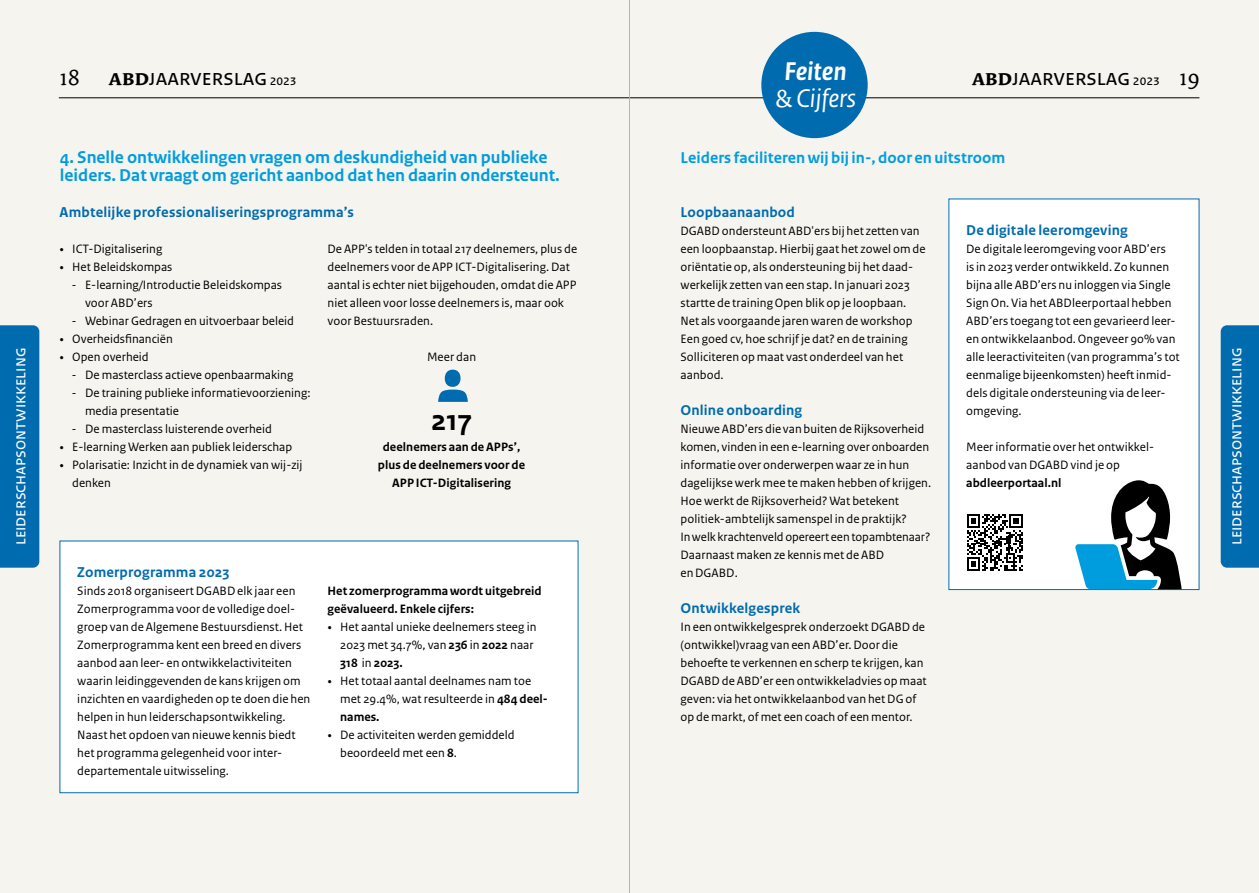
<style>
.page{position:relative;width:1259px;height:893px;background:#f5f4ef}
.page>*{position:absolute;margin:0;border:0;box-sizing:border-box;transform-origin:0 0}
.body_8_5pt{font:700 30px "Rijksoverheid Sans Text";color:#000}
.Feiten_en_Cijfers{font:italic 27px/27px "Rijksoverheid Sans Text";color:#fff;text-align:center}
.t1{font:24px "Rijksoverheid Sans Text";color:#000}
.H2_Tussenkop_12pt_zwart{font:700 18px/18px "Rijksoverheid Sans Text";color:#009dde}
.Labels{font:18px "Rijksoverheid Sans Text";color:#fff}
.body_8_5pt-2{font:700 16.5px "Rijksoverheid Sans Text";letter-spacing:.005em;color:#009dde}
.H3_Tussenkop_10pt_zwart{font:700 15px "Rijksoverheid Sans Text";letter-spacing:.01em;color:#006bae}
.body_8_5pt-3{font:700 15px "Rijksoverheid Sans Text";letter-spacing:.015em;color:#006bae}
.body_8_5pt-4{font:12.75px/18px "Rijksoverheid Sans Text";letter-spacing:.005em;color:#000}
.body_8_5pt-5{font:700 12.75px/18px "Rijksoverheid Sans Text";letter-spacing:.005em;color:#000}
.s1{font-weight:700}
.s2{font-family:"Rijksoverheid Serif";font-style:normal}
.s3{font-family:"Rijksoverheid Serif"}
.s4{font-family:"Rijksoverheid Serif";font-weight:700}
.s5{font-size:15px}
</style>
<div class="page">
<div style="left:0;top:325px;width:39px;height:243px;background:#006bae"></div>
<div style="left:1220px;top:325px;width:39px;height:243px;background:#006bae"></div>
<hr style="left:59px;top:97px;width:1140px;height:1px;background:#000">
<div style="left:761px;top:32px;width:106px;height:106px;background:#006bae;border-radius:50%"></div>
<div style="left:60px;top:541px;width:518px;height:252px;background:#fff"></div>
<div style="left:949px;top:199px;width:250px;height:391px;background:#fff"></div>
<div style="left:445px;top:370px;width:15px;height:17px;background:#006bae;border-radius:50%"></div>
<svg style="left:438px;top:390px;width:30px;height:12px"></svg>
<svg style="left:967px;top:514px;width:56px;height:57px"></svg>
<svg style="left:1075px;top:480px;width:106px;height:109px"></svg>
<hr style="left:629px;top:0;width:1px;height:893px;background:#b7b5a4">
<p class="Feiten_en_Cijfers" style="left:775px;top:58px;width:82px"><span class="s1">Feiten </span><span class="s2">&amp;</span> Cijfers</p>
<h3 class="t1" style="left:60px;top:63px;width:238px"><span class="s3">18</span> <span class="s4">abd</span>Jaarverslag <span class="s5">2023</span></h3>
<h3 class="t1" style="left:972px;top:63px;width:229px"><span class="s4">abd</span>Jaarverslag <span class="s5">2023</span> <span class="s3">19</span></h3>
<p class="H2_Tussenkop_12pt_zwart" style="left:60px;top:148px;width:501px">4. Snelle ontwikkelingen vragen om deskundigheid van publieke leiders. Dat vraagt om gericht aanbod dat hen daarin ondersteunt.</p>
<p class="body_8_5pt-2" style="left:680px;top:148px;width:326px">Leiders faciliteren wij bij in-, door en uitstroom</p>
<p class="body_8_5pt-3" style="left:60px;top:203px;width:296px">Ambtelijke professionaliseringsprogramma’s</p>
<p class="body_8_5pt-4" style="left:60px;top:240px;width:104px"><span class="s3">•</span> ICT-Digitalisering</p>
<p class="body_8_5pt-4" style="left:60px;top:258px;width:114px"><span class="s3">•</span> Het Beleidskompas</p>
<p class="body_8_5pt-4" style="left:85px;top:276px;width:198px;text-indent:-13px"><span class="s3">-</span> E-learning/Introductie Beleidskompas voor ABD’ers</p>
<p class="body_8_5pt-4" style="left:72px;top:312px;width:223px"><span class="s3">-</span> Webinar Gedragen en uitvoerbaar beleid</p>
<p class="body_8_5pt-4" style="left:60px;top:330px;width:115px"><span class="s3">•</span> Overheidsfinanciën</p>
<p class="body_8_5pt-4" style="left:60px;top:348px;width:91px"><span class="s3">•</span> Open overheid</p>
<p class="body_8_5pt-4" style="left:72px;top:366px;width:222px"><span class="s3">-</span> De masterclass actieve openbaarmaking</p>
<p class="body_8_5pt-4" style="left:85px;top:384px;width:227px;text-indent:-13px"><span class="s3">-</span> De training publieke informatievoorziening: media presentatie</p>
<p class="body_8_5pt-4" style="left:72px;top:420px;width:201px"><span class="s3">-</span> De masterclass luisterende overheid</p>
<p class="body_8_5pt-4" style="left:60px;top:438px;width:234px"><span class="s3">•</span> E-learning Werken aan publiek leiderschap</p>
<p class="body_8_5pt-4" style="left:72px;top:456px;width:232px;text-indent:-13px"><span class="s3">•</span> Polarisatie: Inzicht in de dynamiek van wij-zij denken</p>
<p class="H3_Tussenkop_10pt_zwart" style="left:680px;top:203px;width:116px">Loopbaanaanbod</p>
<p class="body_8_5pt-4" style="left:680px;top:222px;width:246px">DGABD ondersteunt ABD'ers bij het zetten van een loopbaanstap. Hierbij gaat het zowel om de oriëntatie op, als ondersteuning bij het daad&shy;werkelijk zetten van een stap. In januari 2023 startte de training Open blik op je loopbaan.<br>Net als voorgaande jaren waren de workshop Een goed cv, hoe schrijf je dat? en de training Solliciteren op maat vast onderdeel van het aanbod.</p>
<p class="H3_Tussenkop_10pt_zwart" style="left:680px;top:401px;width:123px">Online onboarding</p>
<p class="body_8_5pt-4" style="left:680px;top:420px;width:252px">Nieuwe ABD’ers die van buiten de Rijksoverheid komen, vinden in een e-learning over onboarden informatie over onderwerpen waar ze in hun dagelijkse werk mee te maken hebben of krijgen.<br>Hoe werkt de Rijksoverheid? Wat betekent politiek-ambtelijk samenspel in de praktijk?<br>In welk krachtenveld opereert een topambtenaar?<br>Daarnaast maken ze kennis met de ABD<br>en DGABD.</p>
<p class="H3_Tussenkop_10pt_zwart" style="left:680px;top:599px;width:121px">Ontwikkelgesprek</p>
<p class="body_8_5pt-4" style="left:680px;top:618px;width:248px">In een ontwikkelgesprek onderzoekt DGABD de (ontwikkel)vraag van een ABD’er. Door die behoefte te verkennen en scherp te krijgen, kan DGABD de ABD’er een ontwikkeladvies op maat geven: via het ontwikkelaanbod van het DG of op de markt, of met een coach of een mentor.</p>
<p class="H3_Tussenkop_10pt_zwart" style="left:966px;top:221px;width:163px">De digitale leeromgeving</p>
<p class="body_8_5pt-4" style="left:966px;top:240px;width:215px">De digitale leeromgeving voor ABD’ers<br>is in 2023 verder ontwikkeld. Zo kunnen bijna alle ABD’ers nu inloggen via Single Sign On. Via het ABDleerportaal hebben ABD’ers toegang tot een gevarieerd leer&shy;en ontwikkelaanbod. Ongeveer 90% van alle leeractiviteiten (van programma’s tot eenmalige bijeenkomsten) heeft inmid&shy;dels digitale ondersteuning via de leer&shy;omgeving.</p>
<p class="body_8_5pt-4" style="left:966px;top:438px;width:188px">Meer informatie over het ontwikkel&shy;aanbod van DGABD vind je op <span class="s1">abdleerportaal.nl</span></p>
<p class="body_8_5pt-4" style="left:327px;top:240px;width:251px">De APP's telden in totaal 217 deelnemers, plus de deelnemers voor de APP ICT-Digitalisering. Dat aantal is echter niet bijgehouden, omdat die APP niet alleen voor losse deelnemers is, maar ook voor Bestuursraden.</p>
<p class="body_8_5pt-4" style="left:427px;top:348px;width:51px">Meer dan</p>
<p class="Labels" style="left:9px;top:545px;width:199px;rotate:-90deg">leiderschapsontwikkeling</p>
<p class="Labels" style="left:1225px;top:545px;width:199px;rotate:-90deg">leiderschapsontwikkeling</p>
<p class="body_8_5pt" style="left:431px;top:403px;width:43px">217</p>
<p class="body_8_5pt-5" style="left:378px;top:438px;width:149px;text-align:center">deelnemers aan de APPs’, plus de deelnemers voor de<br>APP ICT-Digitalisering</p>
<p class="H3_Tussenkop_10pt_zwart" style="left:77px;top:563px;width:154px">Zomerprogramma 2023</p>
<p class="body_8_5pt-4" style="left:77px;top:582px;width:234px">Sinds 2018 organiseert DGABD elk jaar een Zomerprogramma voor de volledige doel&shy;groep van de Algemene Bestuursdienst. Het Zomerprogramma kent een breed en divers aanbod aan leer- en ontwikkelactiviteiten waarin leidinggevenden de kans krijgen om inzichten en vaardigheden op te doen die hen helpen in hun leiderschapsontwikkeling.<br>Naast het opdoen van nieuwe kennis biedt het programma gelegenheid voor inter&shy;departementale uitwisseling.</p>
<p class="body_8_5pt-5" style="left:327px;top:582px;width:216px">Het zomerprogramma wordt uitgebreid geëvalueerd. Enkele cijfers:</p>
<p class="body_8_5pt-4" style="left:340px;top:618px;width:198px;text-indent:-13px"><span class="s3">•</span> Het aantal unieke deelnemers steeg in<br>2023 met 34.7%, van <span class="s1">236</span> in <span class="s1">2022</span> naar<br><span class="s1">318</span> in <span class="s1">2023.</span></p>
<p class="body_8_5pt-4" style="left:340px;top:672px;width:209px;text-indent:-13px"><span class="s3">•</span> Het totaal aantal deelnames nam toe met 29.4%, wat resulteerde in <span class="s1">484 deel&shy;names.</span></p>
<p class="body_8_5pt-4" style="left:340px;top:726px;width:176px;text-indent:-13px"><span class="s3">•</span> De activiteiten werden gemiddeld beoordeeld met een <span class="s1">8</span>.</p>
</div>
